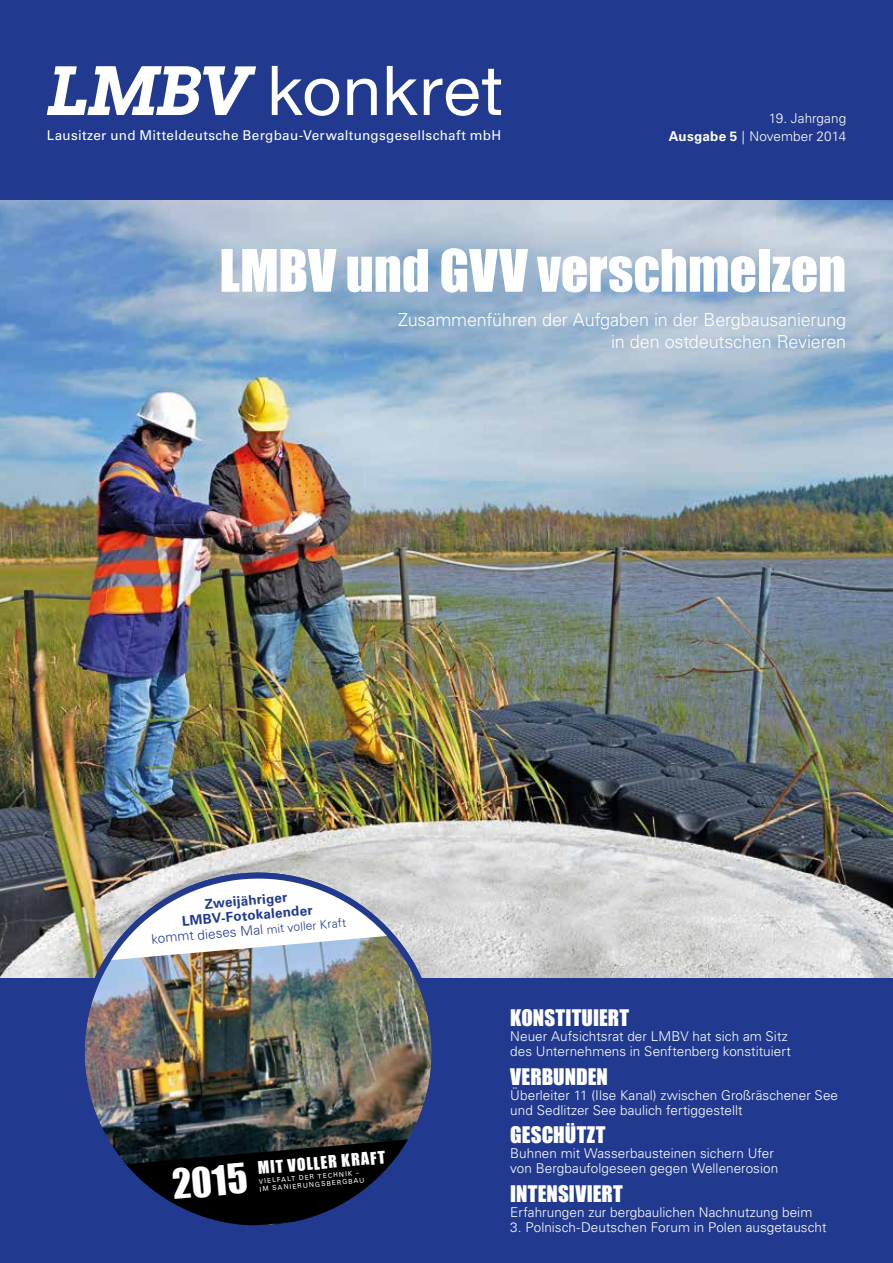
<style>
.page{position:relative;width:893px;height:1263px;background:#fff}
.page>*{position:absolute;margin:0;border:0;box-sizing:border-box;transform-origin:0 0}
.t1{font:68.85px "Helvetica Neue LT Std";letter-spacing:.015em;color:#fff}
.t2{font:54px "Impact";color:#fff}
.t3{font:37.8px "Impact";color:#fff}
.t4{font:21px "Impact";letter-spacing:.005em;color:#fff}
.t5{font:300 18px/21.6px "Univers LT Std";letter-spacing:-.01em;color:#fff;text-align:right}
.t6{font:16.05px "Impact";color:#fff}
.t7{font:300 13.5px/15px "Univers LT Std";letter-spacing:.005em;color:#fff}
.t8{font:13.5px "Univers LT Std";letter-spacing:.02em;color:#fff}
.t9{font:700 13.5px/15px "Univers LT Std";color:#213a8f;text-align:center}
.t10{font:6.6px/7.9px "Univers LT Std";color:#fff}
.s1{font-weight:700}
.s2{font-weight:300}
.s3{font-weight:300;font-size:12px}
</style>
<div class="page">
<img style="left:0;top:200px;width:893px;height:778px">
<div style="left:0;top:0;width:893px;height:200px;background:#213a8f"></div>
<div style="left:0;top:978px;width:893px;height:285px;background:#213a8f"></div>
<svg style="left:47px;top:66px;width:209px;height:49px"></svg>
<img style="left:70px;top:864px;width:376px;height:362px">
<h1 class="t1" style="left:267px;top:49px;width:238px">konkret</h1>
<p class="t8" style="left:47px;top:128px;width:456px">Lausitzer und Mitteldeutsche Bergbau-Verwaltungsgesellschaft mbH</p>
<p class="t7" style="left:669px;top:110px;width:179px;line-height:18px;text-align:right">19. Jahrgang<br><span class="s1">Ausgabe 5</span> | November 2014</p>
<h2 class="t2" style="left:219px;top:229px;width:628px">LMBV und GVV verschmelzen</h2>
<h3 class="t5" style="left:398px;top:309px;width:450px">Zusammenführen der Aufgaben in der Bergbausanierung in den ostdeutschen Revieren</h3>
<p class="t9" style="left:148px;top:902px;width:197px;rotate:-5deg">Zweijähriger<br>LMBV-Fotokalender<br><span class="s2">kommt dieses Mal</span> <span class="s3">mit voller Kraft</span></p>
<h3 class="t3" style="left:170px;top:1155px;width:77px;rotate:-5deg">2015</h3>
<p class="t6" style="left:257px;top:1156px;width:129px;rotate:-5deg">MIT VOLLER KRAFT</p>
<p class="t10" style="left:259px;top:1177px;width:107px;rotate:-5deg">VIELFALT DER TECHNIK –<br>IM SANIERUNGSBERGBAU</p>
<h3 class="t4" style="left:510px;top:1001px;width:120px">KONSTITUIERT</h3>
<p class="t7" style="left:510px;top:1029px;width:282px">Neuer Aufsichtsrat der LMBV hat sich am Sitz des Unternehmens in Senftenberg konstituiert</p>
<h3 class="t4" style="left:510px;top:1060px;width:99px">VERBUNDEN</h3>
<p class="t7" style="left:510px;top:1087px;width:329px">Überleiter 11 (Ilse Kanal) zwischen Großräschener See und Sedlitzer See baulich fertiggestellt</p>
<h3 class="t4" style="left:510px;top:1118px;width:97px">GESCHÜTZT</h3>
<p class="t7" style="left:510px;top:1146px;width:269px">Buhnen mit Wasserbausteinen sichern Ufer von Bergbaufolgeseen gegen Wellenerosion</p>
<h3 class="t4" style="left:510px;top:1177px;width:114px">INTENSIVIERT</h3>
<p class="t7" style="left:510px;top:1204px;width:304px">Erfahrungen zur bergbaulichen Nachnutzung beim</p>
<p class="t7" style="left:510px;top:1219px;width:318px">3. Polnisch-Deutschen Forum in Polen ausgetauscht</p>
</div>
